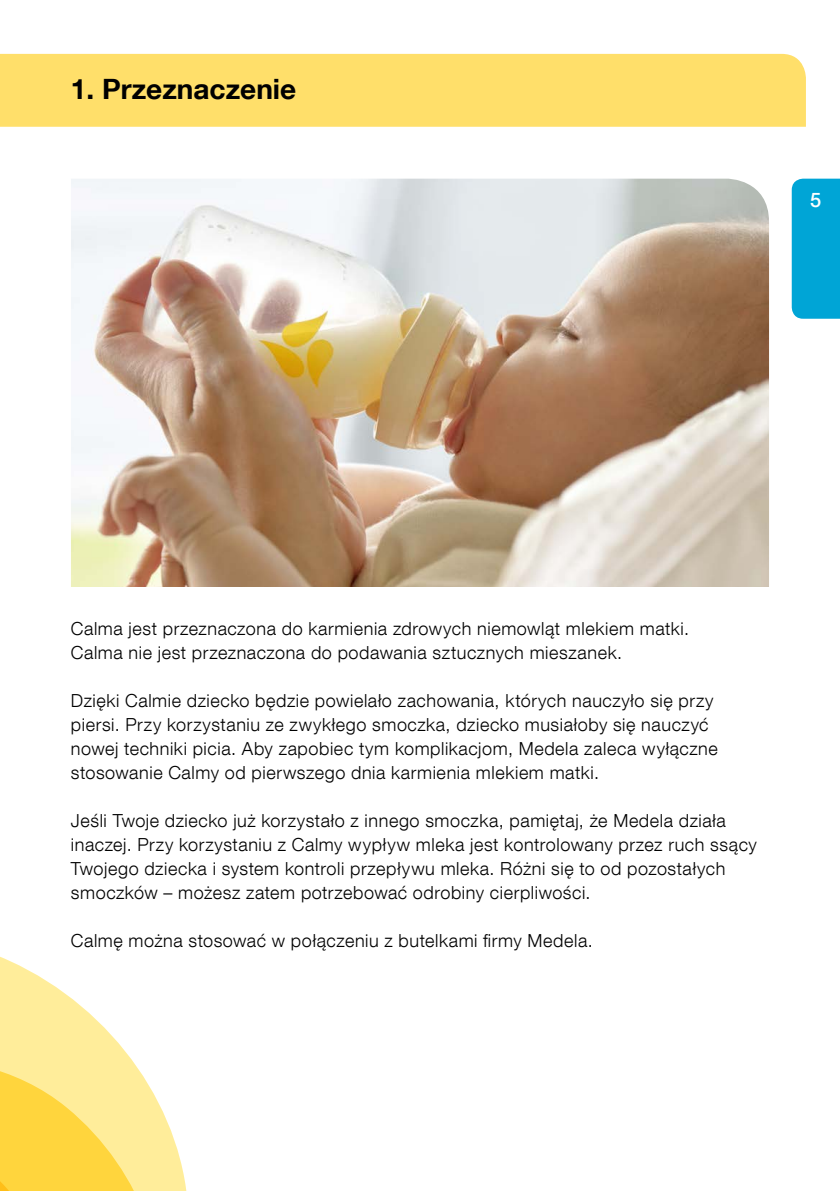
<style>
.page{position:relative;width:840px;height:1191px;background:#fff}
.page>*{position:absolute;margin:0;border:0;box-sizing:border-box;transform-origin:0 0}
.t1{font:700 28px "Helvetica Neue LT Com";color:#000}
.t2{font:500 20px "Helvetica Neue LT Com";color:#fff}
.t3{font:300 18px/24px "Helvetica Neue LT Com";letter-spacing:.03em;color:#000}
</style>
<div class="page">
<svg style="left:0;top:956px;width:178px;height:235px;fill:#ffed9a"></svg>
<div style="left:0;top:54px;width:805px;height:73px;background:#ffdf6a"></div>
<img style="left:71px;top:179px;width:697px;height:408px">
<div style="left:791px;top:179px;width:48px;height:140px;background:#00a5d6"></div>
<h1 class="t1" style="left:71px;top:71px;width:227px">1. Przeznaczenie</h1>
<p class="t2" style="left:809px;top:188px;width:13px">5</p>
<p class="t3" style="left:71px;top:616px;width:619px">Calma jest przeznaczona do karmienia zdrowych niemowląt mlekiem matki.<br>Calma nie jest przeznaczona do podawania sztucznych mieszanek.</p>
<p class="t3" style="left:71px;top:688px;width:648px">Dzięki Calmie dziecko będzie powielało zachowania, których nauczyło się przy piersi. Przy korzystaniu ze zwykłego smoczka, dziecko musiałoby się nauczyć nowej techniki picia. Aby zapobiec tym komplikacjom, Medela zaleca wyłączne stosowanie Calmy od pierwszego dnia karmienia mlekiem matki.</p>
<p class="t3" style="left:71px;top:808px;width:687px">Jeśli Twoje dziecko już korzystało z innego smoczka, pamiętaj, że Medela działa inaczej. Przy korzystaniu z Calmy wypływ mleka jest kontrolowany przez ruch ssący Twojego dziecka i system kontroli przepływu mleka. Różni się to od pozostałych smoczków – możesz zatem potrzebować odrobiny cierpliwości.</p>
<p class="t3" style="left:71px;top:928px;width:523px">Calmę można stosować w połączeniu z butelkami firmy Medela.</p>
</div>
